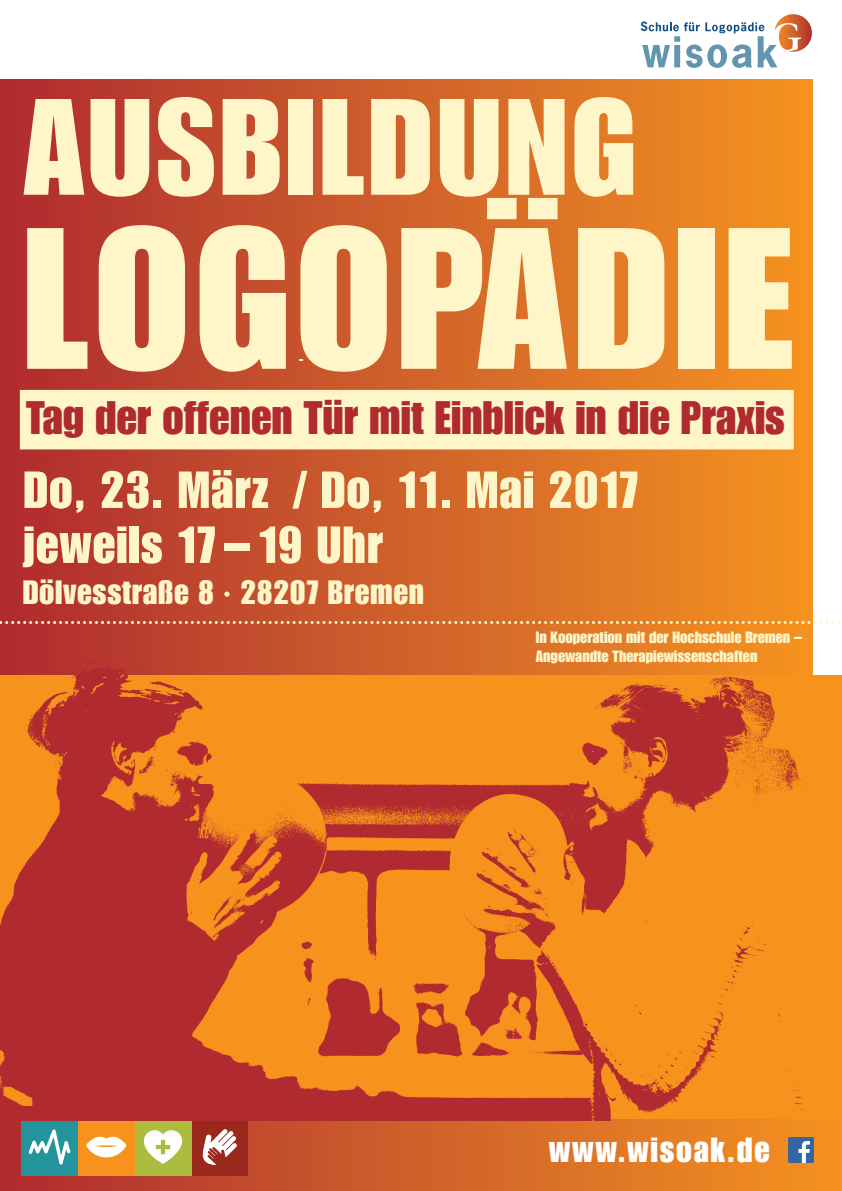
<style>
.page{position:relative;width:842px;height:1191px;background:#fff}
.page>*{position:absolute;margin:0;border:0;box-sizing:border-box;transform-origin:0 0}
.t1{font:197px "Impact LT";letter-spacing:.03em;color:#fef6c9}
.t2{font:134px "Impact LT";letter-spacing:.03em;color:#fef6c9}
.t3{font:51px/55px "Impact LT";letter-spacing:.02em;color:#fef6c9}
.t4{font:46px "Impact LT";color:#b02a2f}
.t5{font:34.2px "Impact LT";letter-spacing:.05em;color:#fff}
.t6{font:33px "Impact LT";letter-spacing:.02em;color:#fef6c9}
.t7{font:16px/19.2px "Impact LT";color:#fef6c9}
.t8{font:700 12.1px "News Gothic";color:#144e82}
</style>
<div class="page">
<svg style="left:0;top:1118px;width:842px;height:73px;background:#d56828"></svg>
<div style="left:0;top:79px;width:813px;height:652px;background:linear-gradient(to right,#ae2c32,#f49421)"></div>
<div style="left:0;top:675px;width:842px;height:443px;background:#f7931d"></div>
<svg style="left:0;top:621px;width:841px;height:3px;background:#e29c6a"></svg>
<svg style="left:642px;top:14px;width:170px;height:54px"></svg>
<div style="left:20px;top:390px;width:774px;height:59px;background:#fef6c9"></div>
<div style="left:21px;top:1118px;width:57px;height:57px;background:#24949c"></div>
<div style="left:191px;top:1118px;width:57px;height:57px;background:#9a281c"></div>
<div style="left:135px;top:1118px;width:56px;height:57px;background:#abbc3e"></div>
<svg style="left:144px;top:1130px;width:38px;height:33px"></svg>
<div style="left:78px;top:1118px;width:57px;height:57px;background:#f7931d"></div>
<svg style="left:86px;top:1136px;width:41px;height:21px"></svg>
<svg style="left:203px;top:1129px;width:34px;height:36px"></svg>
<svg style="left:29px;top:1129px;width:42px;height:35px"></svg>
<img style="left:789px;top:1137px;width:25px;height:25px">
<img style="left:0;top:649px;width:814px;height:471px">
<p class="t8" style="left:640px;top:19px;width:9px">S</p>
<h2 class="t2" style="left:23px;top:69px;width:615px">AUSBILDUNG</h2>
<h1 class="t1" style="left:23px;top:184px;width:772px">LOGOPÄDIE</h1>
<h3 class="t4" style="left:26px;top:391px;width:760px">Tag der offenen Tür mit Einblick in die Praxis</h3>
<h3 class="t3" style="left:23px;top:462px;width:616px">Do, 23. März / Do, 11. Mai 2017 jeweils 17 – 19 Uhr</h3>
<h3 class="t6" style="left:23px;top:573px;width:403px">Dölvesstraße 8 · 28207 Bremen</h3>
<p class="t7" style="left:536px;top:627px;width:268px">In Kooperation mit der Hochschule Bremen –<br>Angewandte Therapiewissenschaften</p>
<h3 class="t5" style="left:549px;top:1130px;width:222px">www.wisoak.de</h3>
</div>
